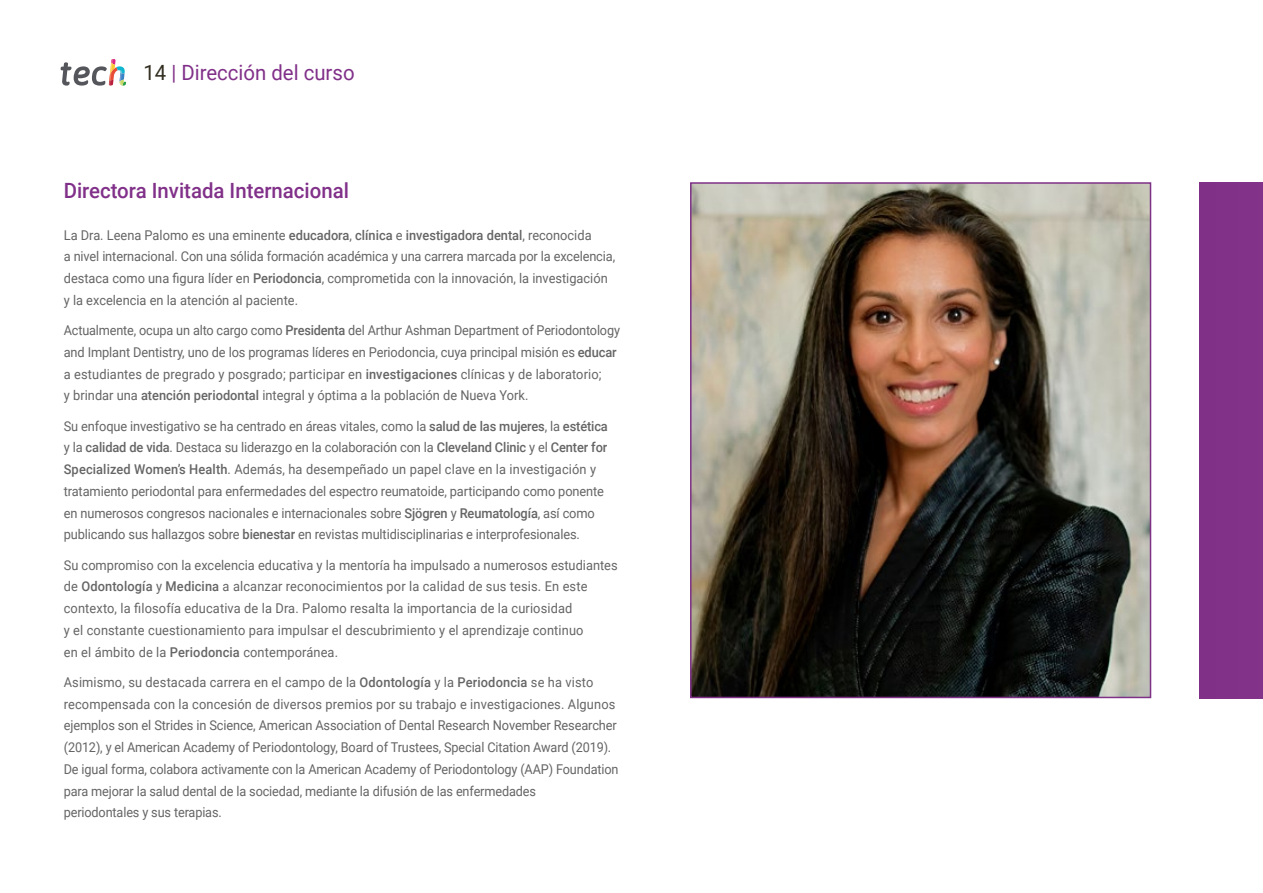
<style>
.page{position:relative;width:1263px;height:893px;background:#fff}
.page>*{position:absolute;margin:0;border:0;box-sizing:border-box;transform-origin:0 0}
.t1{font:500 21px "Roboto";color:#813089}
.t2{font:21px "Roboto";color:#813089}
.t3{font:13.5px/21.8px "Roboto";letter-spacing:-.01em;color:#656565;scale:.95 1}
.t4{font:13.5px/21.8px "Roboto";letter-spacing:.01em;color:#656565;scale:.95 1}
.t5{font:13.5px/21.8px "Roboto";letter-spacing:-.01em;color:#656565;scale:.94 1}
.s1{color:#312e20}
.s2{font-weight:500}
</style>
<div class="page">
<svg style="left:61px;top:59px;width:65px;height:27px"></svg>
<div style="left:1199px;top:182px;width:64px;height:516px;background:#813188"></div>
<img style="left:693px;top:185px;width:455px;height:510px">
<div style="left:690px;top:182px;width:461px;height:516px;border:2px solid #7e3187"></div>
<h1 class="t2" style="left:144px;top:57px;width:213px"><span class="s1">14</span> | Dirección del curso</h1>
<h1 class="t1" style="left:64px;top:176px;width:287px">Directora Invitada Internacional</h1>
<p class="t3" style="left:64px;top:223px;width:582px">La Dra. Leena Palomo es una eminente <span class="s2">educadora</span>, <span class="s2">clínica</span> e <span class="s2">investigadora dental</span>, reconocida<br>a nivel internacional. Con una sólida formación académica y una carrera marcada por la excelencia, destaca como una figura líder en <span class="s2">Periodoncia</span>, comprometida con la innovación, la investigación y la excelencia en la atención al paciente.</p>
<p class="t5" style="left:64px;top:319px;width:593px">Actualmente, ocupa un alto cargo como <span class="s2">Presidenta</span> del Arthur Ashman Department of Periodontology and Implant Dentistry, uno de los programas líderes en Periodoncia, cuya principal misión es <span class="s2">educar </span>a estudiantes de pregrado y posgrado; participar en <span class="s2">investigaciones</span> clínicas y de laboratorio;<br>y brindar una <span class="s2">atención periodontal</span> integral y óptima a la población de Nueva York.</p>
<p class="t3" style="left:64px;top:414px;width:574px">Su enfoque investigativo se ha centrado en áreas vitales, como la <span class="s2">salud de las mujeres</span>, la <span class="s2">estética </span>y la <span class="s2">calidad de vida</span>. Destaca su liderazgo en la colaboración con la <span class="s2">Cleveland Clinic</span> y el <span class="s2">Center for Specialized Women’s Health</span>. Además, ha desempeñado un papel clave en la investigación y tratamiento periodontal para enfermedades del espectro reumatoide, participando como ponente en numerosos congresos nacionales e internacionales sobre <span class="s2">Sjögren</span> y <span class="s2">Reumatología</span>, así como publicando sus hallazgos sobre <span class="s2">bienestar</span> en revistas multidisciplinarias e interprofesionales.</p>
<p class="t4" style="left:64px;top:553px;width:585px">Su compromiso con la excelencia educativa y la mentoría ha impulsado a numerosos estudiantes de <span class="s2">Odontología</span> y <span class="s2">Medicina</span> a alcanzar reconocimientos por la calidad de sus tesis. En este contexto, la filosofía educativa de la Dra. Palomo resalta la importancia de la curiosidad<br>y el constante cuestionamiento para impulsar el descubrimiento y el aprendizaje continuo<br>en el ámbito de la <span class="s2">Periodoncia</span> contemporánea.</p>
<p class="t3" style="left:64px;top:671px;width:585px">Asimismo, su destacada carrera en el campo de la <span class="s2">Odontología</span> y la <span class="s2">Periodoncia</span> se ha visto recompensada con la concesión de diversos premios por su trabajo e investigaciones. Algunos ejemplos son el Strides in Science, American Association of Dental Research November Researcher (2012), y el American Academy of Periodontology, Board of Trustees, Special Citation Award (2019).<br>De igual forma, colabora activamente con la American Academy of Periodontology (AAP) Foundation para mejorar la salud dental de la sociedad, mediante la difusión de las enfermedades<br>periodontales y sus terapias.</p>
</div>
